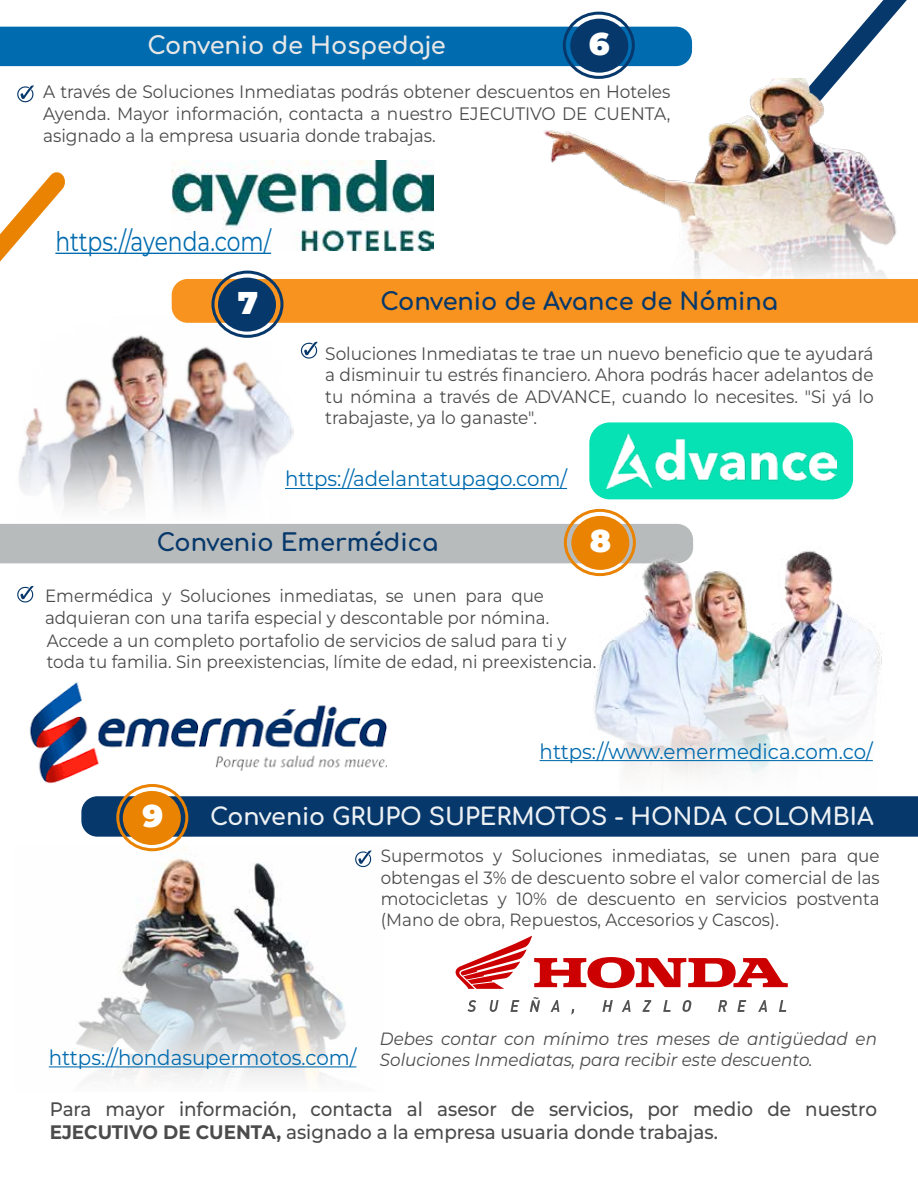
<style>
.page{position:relative;width:918px;height:1188px;background:#fff}
.page>*{position:absolute;margin:0;border:0;box-sizing:border-box;transform-origin:0 0}
.t1{font:900 31.5px "Montserrat";color:#fff}
.t2{font:27px "Montserrat";color:#006baf;scale:.81 1}
.t3{font:700 24px "Comfortaa";color:#06386b}
.t4{font:700 24px "Comfortaa";color:#e7e7e7}
.t5{font:700 23.7px "Comfortaa";color:#edf1f4}
.t6{font:21px "Montserrat";color:#006baf;scale:.94 1}
.t7{font:500 19.5px/23.4px "Montserrat";color:#4c4b4b;scale:.94 1}
.t8{font:18px/21.6px "Montserrat";color:#4c4b4b;text-align:justify;scale:.94 1}
.t9{font:17.7px/21.3px "Montserrat";color:#4c4b4b;scale:.94 1}
.t10{font:italic 17.7px/21.3px "Montserrat";color:#4c4b4b;scale:.94 1}
.s1{font-weight:700}
</style>
<div class="page">
<img style="left:133px;top:846px;width:239px;height:69px">
<svg style="left:48px;top:915px;width:309px;height:164px"></svg>
<img style="left:66px;top:307px;width:227px;height:135px">
<svg style="left:19px;top:396px;width:270px;height:113px"></svg>
<div style="left:0;top:27px;width:692px;height:39px;background:#006baf"></div>
<div style="left:570px;top:19px;width:58px;height:54px;background:#06386b;border-radius:50%"></div>
<div style="left:563px;top:12px;width:72px;height:67px;border:3px solid #06386b;border-radius:50%"></div>
<svg style="left:816px;top:0;width:91px;height:78px"></svg>
<svg style="left:0;top:172px;width:66px;height:90px"></svg>
<hr style="left:285px;top:488px;width:282px;height:1px;background:#006baf">
<svg style="left:17px;top:85px;width:17px;height:17px"></svg>
<svg style="left:17px;top:586px;width:17px;height:17px"></svg>
<svg style="left:355px;top:851px;width:17px;height:16px"></svg>
<img style="left:543px;top:78px;width:328px;height:127px">
<img style="left:666px;top:165px;width:230px;height:114px">
<div style="left:172px;top:279px;width:746px;height:44px;background:#f7931e"></div>
<div style="left:218px;top:278px;width:58px;height:54px;background:#06386b;border-radius:50%"></div>
<div style="left:211px;top:271px;width:72px;height:67px;border:3px solid #06386b;border-radius:50%"></div>
<svg style="left:301px;top:342px;width:17px;height:17px"></svg>
<div style="left:589px;top:422px;width:264px;height:77px;background:#06e2b3;border-radius:21px"></div>
<img style="left:606px;top:433px;width:230px;height:56px">
<img style="left:172px;top:160px;width:262px;height:91px">
<hr style="left:55px;top:253px;width:216px;height:1px;background:#006baf">
<div style="left:0;top:524px;width:688px;height:39px;background:#b8bbbc"></div>
<div style="left:571px;top:516px;width:58px;height:54px;background:#e98301;border-radius:50%"></div>
<img style="left:548px;top:528px;width:327px;height:234px">
<svg style="left:571px;top:628px;width:311px;height:148px"></svg>
<img style="left:29px;top:682px;width:358px;height:114px">
<hr style="left:540px;top:760px;width:333px;height:1px;background:#006baf">
<hr style="left:49px;top:1066px;width:307px;height:1px;background:#006baf">
<div style="left:81px;top:796px;width:837px;height:41px;background:#06386b"></div>
<div style="left:123px;top:791px;width:58px;height:54px;background:#e98301;border-radius:50%"></div>
<div style="left:116px;top:784px;width:72px;height:67px;border:3px solid #e98301;border-radius:50%"></div>
<svg style="left:456px;top:936px;width:332px;height:53px"></svg>
<svg style="left:467px;top:997px;width:319px;height:18px"></svg>
<h3 class="t4" style="left:147px;top:23px;width:300px">Convenio de Hospedaje</h3>
<h1 class="t1" style="left:589px;top:23px;width:22px">6</h1>
<p class="t8" style="left:43px;top:81px;width:669px">A través de Soluciones Inmediatas podrás obtener descuentos en Hoteles Ayenda. Mayor información, contacta a nuestro EJECUTIVO DE CUENTA, asignado a la empresa usuaria donde trabajas.</p>
<h2 class="t2" style="left:55px;top:223px;width:268px">https://ayenda.com/</h2>
<h1 class="t1" style="left:238px;top:282px;width:22px">7</h1>
<h3 class="t3" style="left:380px;top:279px;width:399px">Convenio de Avance de Nómina</h3>
<p class="t8" style="left:325px;top:342px;width:585px">Soluciones Inmediatas te trae un nuevo beneficio que te ayudará a disminuir tu estrés financiero. Ahora podrás hacer adelantos de tu nómina a través de ADVANCE, cuando lo necesites. "Si yá lo trabajaste, ya lo ganaste".</p>
<p class="t6" style="left:285px;top:465px;width:301px">https://adelantatupago.com/</p>
<h3 class="t3" style="left:157px;top:520px;width:283px">Convenio Emermédica</h3>
<h1 class="t1" style="left:590px;top:520px;width:23px">8</h1>
<p class="t9" style="left:45px;top:585px;width:538px">Emermédica y Soluciones inmediatas, se unen para que adquieran con una tarifa especial y descontable por nómina.</p>
<p class="t9" style="left:47px;top:629px;width:586px">Accede a un completo portafolio de servicios de salud para ti y toda tu familia. Sin preexistencias, límite de edad, ni preexistencia.</p>
<p class="t6" style="left:540px;top:737px;width:356px">https://www.emermedica.com.co/</p>
<h1 class="t1" style="left:142px;top:795px;width:22px">9</h1>
<h3 class="t5" style="left:210px;top:794px;width:665px">Convenio GRUPO SUPERMOTOS - HONDA COLOMBIA</h3>
<p class="t9" style="left:381px;top:845px;width:532px;text-align:justify">Supermotos y Soluciones inmediatas, se unen para que obtengas el 3% de descuento sobre el valor comercial de las motocicletas y 10% de descuento en servicios postventa (Mano de obra, Repuestos, Accesorios y Cascos).</p>
<p class="t10" style="left:380px;top:1027px;width:530px">Debes contar con mínimo tres meses de antigüedad en<br>Soluciones Inmediatas, para recibir este descuento.</p>
<p class="t6" style="left:49px;top:1043px;width:329px">https://hondasupermotos.com/</p>
<p class="t7" style="left:50px;top:1097px;width:882px">Para mayor información, contacta al asesor de servicios, por medio de nuestro<br><span class="s1">EJECUTIVO DE CUENTA,</span> asignado a la empresa usuaria donde trabajas.</p>
</div>
